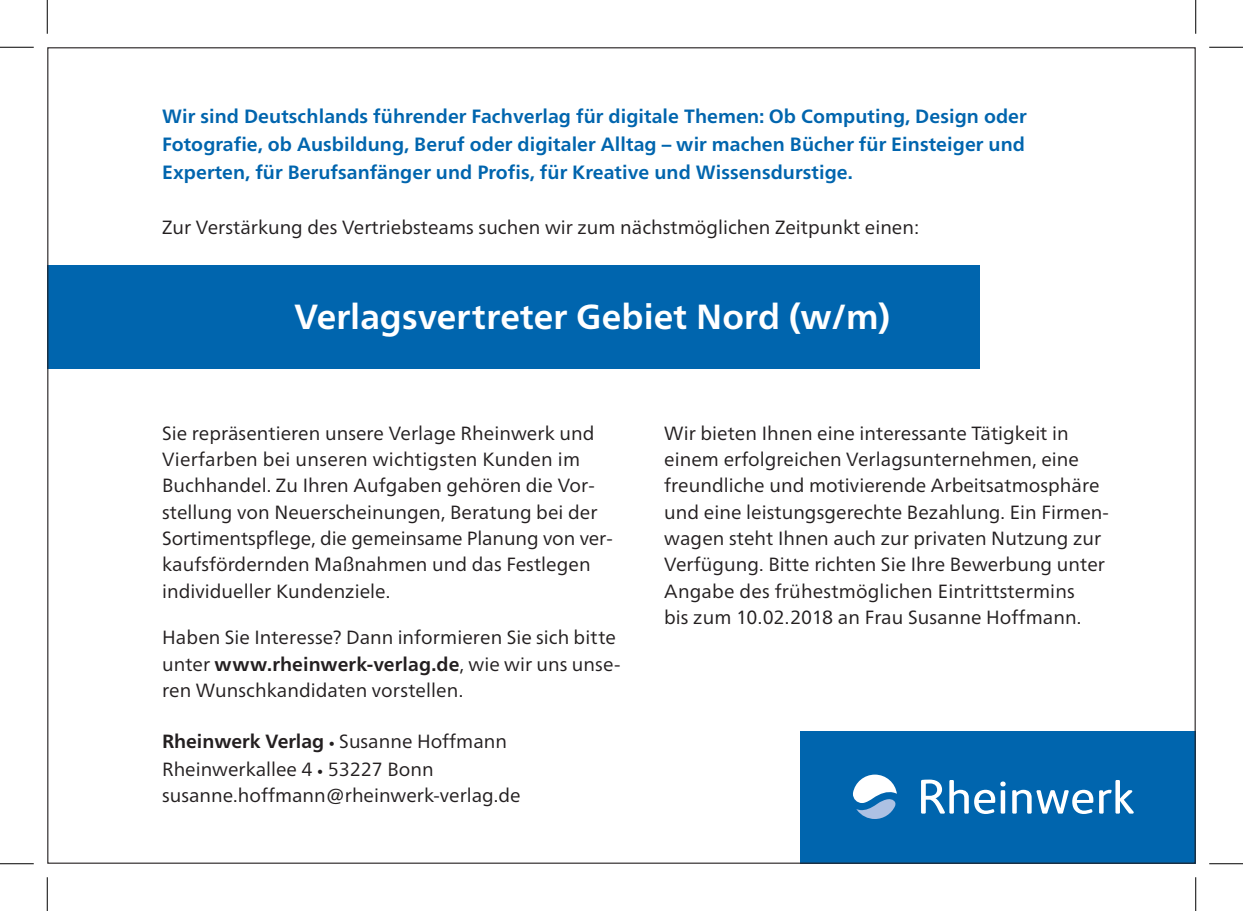
<style>
.page{position:relative;width:1243px;height:911px;background:#fff}
.page>*{position:absolute;margin:0;border:0;box-sizing:border-box;transform-origin:0 0}
.t1{font:700 34.88px "Frutiger Neue LT Pro";letter-spacing:.005em;color:#fff}
.t2{font:700 19.35px/27.9px "Frutiger Neue LT Pro";letter-spacing:.005em;color:#0065ae;text-align:justify}
.t3{font:19.12px/26.3px "Frutiger Neue LT Pro";letter-spacing:.005em;color:#231f20}
.s1{font-weight:700}
.s2{font-size:12.38px}
</style>
<div class="page">
<div style="left:47px;top:266px;width:933px;height:103px;background:#0065ae"></div>
<div style="left:800px;top:731px;width:395px;height:133px;background:#0065ae"></div>
<svg style="left:853px;top:775px;width:44px;height:44px"></svg>
<svg style="left:921px;top:779px;width:47px;height:35px"></svg>
<svg style="left:1099px;top:780px;width:34px;height:34px"></svg>
<svg style="left:974px;top:781px;width:31px;height:33px"></svg>
<svg style="left:1012px;top:790px;width:81px;height:24px"></svg>
<hr style="left:0;top:47px;width:34px;height:1px;background:#000">
<hr style="left:1209px;top:47px;width:34px;height:1px;background:#000">
<hr style="left:0;top:863px;width:34px;height:1px;background:#000">
<hr style="left:1209px;top:863px;width:34px;height:1px;background:#000">
<hr style="left:47px;top:0;width:1px;height:34px;background:#000">
<hr style="left:47px;top:877px;width:1px;height:34px;background:#000">
<hr style="left:1195px;top:0;width:1px;height:34px;background:#000">
<hr style="left:1195px;top:877px;width:1px;height:34px;background:#000">
<p class="t2" style="left:162px;top:102px;width:866px">Wir sind Deutschlands führender Fachverlag für digitale Themen: Ob Computing, Design oder Fotografie, ob Ausbildung, Beruf oder digitaler Alltag – wir machen Bücher für Einsteiger und Experten, für Berufsanfänger und Profis, für Kreative und Wissensdurstige.</p>
<p class="t3" style="left:162px;top:214px;width:758px">Zur Verstärkung des Vertriebsteams suchen wir zum nächstmöglichen Zeitpunkt einen:</p>
<h1 class="t1" style="left:294px;top:296px;width:597px">Verlagsvertreter Gebiet Nord (w/m)</h1>
<p class="t3" style="left:162px;top:420px;width:448px">Sie repräsentieren unsere Verlage Rheinwerk und Vierfarben bei unseren wichtigsten Kunden im Buchhandel. Zu Ihren Aufgaben gehören die Vor&shy;stellung von Neuerscheinungen, Beratung bei der Sortimentspflege, die gemeinsame Planung von ver-- kaufsfördernden Maßnahmen und das Festlegen individueller Kundenziele.</p>
<p class="t3" style="left:162px;top:624px;width:460px">Haben Sie Interesse? Dann informieren Sie sich bitte unter <span class="s1">www.rheinwerk-verlag.de</span>, wie wir uns unse&shy;ren Wunschkandidaten vorstellen.</p>
<p class="t3" style="left:162px;top:727px;width:346px;line-height:28.1px"><span class="s1">Rheinwerk Verlag</span> <span class="s2">•</span> Susanne Hoffmann<br>Rheinwerkallee 4 <span class="s2">•</span> 53227 Bonn</p>
<p class="t3" style="left:162px;top:782px;width:360px">susanne.hoffmann@rheinwerk-verlag.de</p>
<p class="t3" style="left:664px;top:420px;width:446px">Wir bieten Ihnen eine interessante Tätigkeit in einem erfolgreichen Verlagsunternehmen, eine freundliche und motivierende Arbeitsatmosphäre und eine leistungsgerechte Bezahlung. Ein Firmen&shy;wagen steht Ihnen auch zur privaten Nutzung zur Verfügung. Bitte richten Sie Ihre Bewerbung unter Angabe des frühestmöglichen Eintrittstermins<br>bis zum 10.02.2018 an Frau Susanne Hoffmann.</p>
</div>
